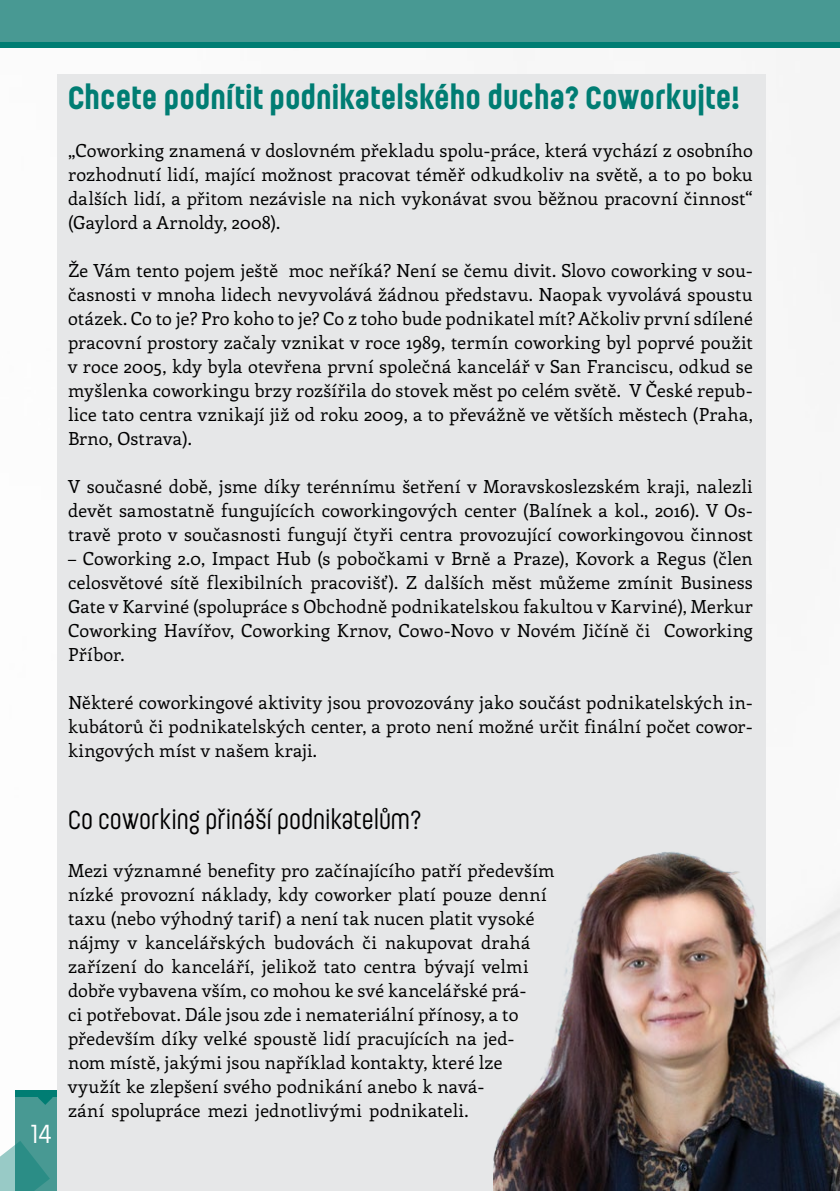
<style>
.page{position:relative;width:840px;height:1191px;background:#fff}
.page>*{position:absolute;margin:0;border:0;box-sizing:border-box;transform-origin:0 0}
.nadpis01{font:700 32px "Ladislav";color:#007d73}
.nadpis02{font:26px "Ladislav";color:#000}
.t1{font:26px "Ladislav";color:#fff}
.odstavec{font:18px/24px "Enriqueta";letter-spacing:.015em;color:#000;text-align:justify}
</style>
<div class="page">
<div style="left:0;top:5px;width:839px;height:43px;background:#007d73"></div>
<div style="left:0;top:0;width:839px;height:42px;background:#489993"></div>
<div style="left:15px;top:1090px;width:43px;height:101px;background:#007d73"></div>
<div style="left:15px;top:1097px;width:43px;height:94px;background:#489993"></div>
<svg style="left:0;top:1141px;width:50px;height:50px"></svg>
<svg style="left:38px;top:1097px;width:15px;height:7px"></svg>
<div style="left:57px;top:74px;width:708px;height:1117px;background:#e6e7e8"></div>
<img style="left:493px;top:799px;width:346px;height:392px">
<p class="nadpis01" style="left:68px;top:78px;width:673px">Chcete podnítit podnikatelského ducha? Coworkujte!</p>
<p class="odstavec" style="left:68px;top:138px;width:686px">„Coworking znamená v doslovném překladu spolu-práce, která vychází z osobního rozhodnutí lidí, mající možnost pracovat téměř odkudkoliv na světě, a to po boku dalších lidí, a přitom nezávisle na nich vykonávat svou běžnou pracovní činnost“ (Gaylord a Arnoldy, 2008).</p>
<p class="odstavec" style="left:68px;top:258px;width:686px">Že Vám tento pojem ještě moc neříká? Není se čemu divit. Slovo coworking v sou&shy;časnosti v mnoha lidech nevyvolává žádnou představu. Naopak vyvolává spoustu otázek. Co to je? Pro koho to je? Co z toho bude podnikatel mít? Ačkoliv první sdílené pracovní prostory začaly vznikat v roce 1989, termín coworking byl poprvé použit v roce 2005, kdy byla otevřena první společná kancelář v San Franciscu, odkud se myšlenka coworkingu brzy rozšířila do stovek měst po celém světě. V České repub&shy;lice tato centra vznikají již od roku 2009, a to převážně ve větších městech (Praha, Brno, Ostrava).</p>
<p class="odstavec" style="left:68px;top:474px;width:686px">V současné době, jsme díky terénnímu šetření v Moravskoslezském kraji, nalezli devět samostatně fungujících coworkingových center (Balínek a kol., 2016). V Os&shy;travě proto v současnosti fungují čtyři centra provozující coworkingovou činnost</p>
<p class="odstavec" style="left:68px;top:546px;width:686px">– Coworking 2.0, Impact Hub (s pobočkami v Brně a Praze), Kovork a Regus (člen celosvětové sítě flexibilních pracovišť). Z dalších měst můžeme zmínit Business Gate v Karviné (spolupráce s Obchodně podnikatelskou fakultou v Karviné), Merkur Coworking Havířov, Coworking Krnov, Cowo-Novo v Novém Jičíně či Coworking Příbor.</p>
<p class="odstavec" style="left:68px;top:690px;width:686px">Některé coworkingové aktivity jsou provozovány jako součást podnikatelských in&shy;kubátorů či podnikatelských center, a proto není možné určit finální počet cowor&shy;kingových míst v našem kraji.</p>
<h2 class="t1" style="left:31px;top:1117px;width:22px">14</h2>
<p class="nadpis02" style="left:68px;top:804px;width:354px">Co coworking přináší podnikatelům?</p>
<p class="odstavec" style="left:68px;top:858px;width:487px;text-align:left">Mezi významné benefity pro začínajícího patří především nízké provozní náklady, kdy coworker platí pouze denní taxu (nebo výhodný tarif) a není tak nucen platit vysoké nájmy v kancelářských budovách či nakupovat drahá zařízení do kanceláří, jelikož tato centra bývají velmi dobře vybavena vším, co mohou ke své kancelářské prá-<br>ci potřebovat. Dále jsou zde i nemateriální přínosy, a to především díky velké spoustě lidí pracujících na jed&shy;nom místě, jakými jsou například kontakty, které lze využít ke zlepšení svého podnikání anebo k navá-<br>zání spolupráce mezi jednotlivými podnikateli.</p>
</div>
